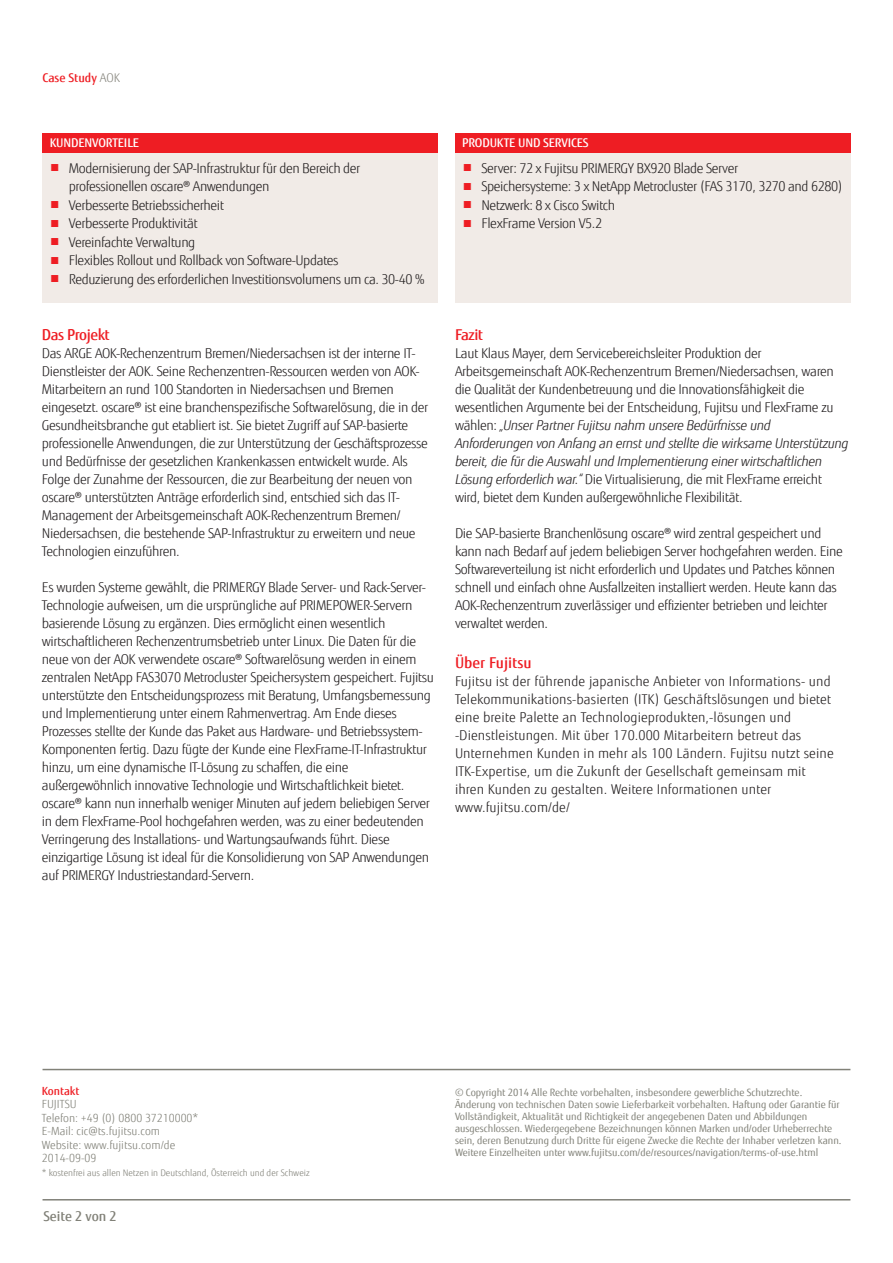
<style>
.page{position:relative;width:893px;height:1263px;background:#fff}
.page>*{position:absolute;margin:0;border:0;box-sizing:border-box;transform-origin:0 0}
.Copytext{font:500 15px "Fujitsu Sans";letter-spacing:-.03em;color:#ee1d23}
.Copytext-2{font:500 15px "Fujitsu Sans";color:#ee1d23}
.Copytext-3{font:300 13.5px/18px "Fujitsu Sans";letter-spacing:-.03em;color:#231f20}
.Copytext-4{font:300 13.5px/18px "Fujitsu Sans";letter-spacing:.005em;color:#231f20}
.t1{font:500 13.5px "Fujitsu Sans";color:#818178}
.t2{font:500 12px "Fujitsu Sans";letter-spacing:-.01em;color:#fff}
.t3{font:500 12px "Fujitsu Sans";color:#ee1d23}
.t4{font:300 11.25px "Fujitsu Sans";color:#818178}
.intro{font:500 11.25px "Fujitsu Sans";color:#ee1d23}
.t5{font:10.05px/12px "Fujitsu Sans";color:#818178}
.t6{font:300 9px "Fujitsu Sans";color:#818178}
.s1{font-weight:300;color:#87867e}
.s2{color:#ee1d23}
.s3{font-style:italic}
</style>
<div class="page">
<hr style="left:43px;top:1199px;width:807px;height:1px;background:#818178">
<hr style="left:43px;top:1069px;width:807px;height:1px;background:#818178">
<div style="left:42px;top:134px;width:395px;height:169px;background:#f1ebe7"></div>
<div style="left:455px;top:137px;width:395px;height:166px;background:#f1ebe7"></div>
<div style="left:42px;top:133px;width:395px;height:20px;background:#ee1d23"></div>
<div style="left:455px;top:133px;width:395px;height:20px;background:#ee1d23"></div>
<p class="t3" style="left:43px;top:70px;width:79px">Case Study <span class="s1">AOK</span></p>
<p class="t2" style="left:50px;top:135px;width:91px">KUNDENVORTEILE</p>
<p class="t2" style="left:462px;top:135px;width:128px">PRODUKTE UND SERVICES</p>
<p class="Copytext-3" style="left:69px;top:159px;width:293px;line-height:18.5px;text-indent:-20px"><span class="s2">■</span> Modernisierung der SAP-Infrastruktur für den Bereich der professionellen oscare® Anwendungen</p>
<p class="Copytext-3" style="left:49px;top:196px;width:176px"><span class="s2">■</span> Verbesserte Betriebssicherheit</p>
<p class="Copytext-3" style="left:49px;top:215px;width:150px"><span class="s2">■</span> Verbesserte Produktivität</p>
<p class="Copytext-3" style="left:49px;top:233px;width:147px"><span class="s2">■</span> Vereinfachte Verwaltung</p>
<p class="Copytext-3" style="left:49px;top:251px;width:291px"><span class="s2">■</span> Flexibles Rollout und Rollback von Software-Updates</p>
<p class="Copytext-3" style="left:49px;top:270px;width:377px"><span class="s2">■</span> Reduzierung des erforderlichen Investitionsvolumens um ca. 30-40 %</p>
<p class="Copytext-3" style="left:462px;top:159px;width:278px"><span class="s2">■</span> Server: 72 x Fujitsu PRIMERGY BX920 Blade Server</p>
<p class="Copytext-3" style="left:462px;top:178px;width:382px"><span class="s2">■</span> Speichersysteme: 3 x NetApp Metrocluster (FAS 3170, 3270 and 6280)</p>
<p class="Copytext-3" style="left:462px;top:196px;width:155px"><span class="s2">■</span> Netzwerk: 8 x Cisco Switch</p>
<p class="Copytext-3" style="left:462px;top:215px;width:142px"><span class="s2">■</span> FlexFrame Version V5.2</p>
<p class="Copytext" style="left:42px;top:325px;width:69px">Das Projekt</p>
<p class="Copytext-3" style="left:42px;top:345px;width:388px">Das ARGE AOK-Rechenzentrum Bremen/Niedersachsen ist der interne IT-Dienstleister der AOK. Seine Rechenzentren-Ressourcen werden von AOK-Mitarbeitern an rund 100 Standorten in Niedersachsen und Bremen eingesetzt. oscare® ist eine branchenspezifische Softwarelösung, die in der Gesundheitsbranche gut etabliert ist. Sie bietet Zugriff auf SAP-basierte professionelle Anwendungen, die zur Unterstützung der Geschäftsprozesse und Bedürfnisse der gesetzlichen Krankenkassen entwickelt wurde. Als Folge der Zunahme der Ressourcen, die zur Bearbeitung der neuen von oscare® unterstützten Anträge erforderlich sind, entschied sich das IT-Management der Arbeitsgemeinschaft AOK-Rechenzentrum Bremen/ Niedersachsen, die bestehende SAP-Infrastruktur zu erweitern und neue Technologien einzuführen.</p>
<p class="Copytext-3" style="left:42px;top:579px;width:394px">Es wurden Systeme gewählt, die PRIMERGY Blade Server- und Rack-Server-Technologie aufweisen, um die ursprüngliche auf PRIMEPOWER-Servern basierende Lösung zu ergänzen. Dies ermöglicht einen wesentlich wirtschaftlicheren Rechenzentrumsbetrieb unter Linux. Die Daten für die neue von der AOK verwendete oscare® Softwarelösung werden in einem zentralen NetApp FAS3070 Metrocluster Speichersystem gespeichert. Fujitsu unterstützte den Entscheidungsprozess mit Beratung, Umfangsbemessung und Implementierung unter einem Rahmenvertrag. Am Ende dieses Prozesses stellte der Kunde das Paket aus Hardware- und Betriebssystem-Komponenten fertig. Dazu fügte der Kunde eine FlexFrame-IT-Infrastruktur hinzu, um eine dynamische IT-Lösung zu schaffen, die eine außergewöhnlich innovative Technologie und Wirtschaftlichkeit bietet.</p>
<p class="Copytext-3" style="left:42px;top:795px;width:390px">oscare® kann nun innerhalb weniger Minuten auf jedem beliebigen Server in dem FlexFrame-Pool hochgefahren werden, was zu einer bedeutenden Verringerung des Installations- und Wartungsaufwands führt. Diese einzigartige Lösung ist ideal für die Konsolidierung von SAP Anwendungen auf PRIMERGY Industriestandard-Servern.</p>
<p class="Copytext" style="left:455px;top:325px;width:30px">Fazit</p>
<p class="Copytext-3" style="left:455px;top:345px;width:395px">Laut Klaus Mayer, dem Servicebereichsleiter Produktion der Arbeitsgemeinschaft AOK-Rechenzentrum Bremen/Niedersachsen, waren die Qualität der Kundenbetreuung und die Innovationsfähigkeit die wesentlichen Argumente bei der Entscheidung, Fujitsu und FlexFrame zu wählen: <span class="s3">„Unser Partner Fujitsu nahm unsere Bedürfnisse und Anforderungen von Anfang an ernst und stellte die wirksame Unterstützung bereit, die für die Auswahl und Implementierung einer wirtschaftlichen Lösung erforderlich war.“</span> Die Virtualisierung, die mit FlexFrame erreicht wird, bietet dem Kunden außergewöhnliche Flexibilität.</p>
<p class="Copytext-3" style="left:455px;top:525px;width:389px">Die SAP-basierte Branchenlösung oscare® wird zentral gespeichert und kann nach Bedarf auf jedem beliebigen Server hochgefahren werden. Eine Softwareverteilung ist nicht erforderlich und Updates und Patches können schnell und einfach ohne Ausfallzeiten installiert werden. Heute kann das AOK-Rechenzentrum zuverlässiger und effizienter betrieben und leichter verwaltet werden.</p>
<p class="Copytext-2" style="left:455px;top:653px;width:78px">Über Fujitsu</p>
<p class="Copytext-4" style="left:455px;top:672px;width:380px">Fujitsu ist der führende japanische Anbieter von Informations- und Telekommunikations-basierten (ITK) Geschäftslösungen und bietet eine breite Palette an Technologieprodukten,-lösungen und -Dienstleistungen. Mit über 170.000 Mitarbeitern betreut das Unternehmen Kunden in mehr als 100 Ländern. Fujitsu nutzt seine ITK-Expertise, um die Zukunft der Gesellschaft gemeinsam mit ihren Kunden zu gestalten. Weitere Informationen unter www.fujitsu.com/de/</p>
<p class="intro" style="left:42px;top:1084px;width:39px">Kontakt</p>
<p class="t4" style="left:42px;top:1098px;width:36px">FUJITSU</p>
<p class="t4" style="left:42px;top:1111px;width:158px">Telefon: +49 (0) 0800 37210000*</p>
<p class="t4" style="left:42px;top:1125px;width:120px">E-Mail: cic@ts.fujitsu.com</p>
<p class="t4" style="left:42px;top:1138px;width:135px">Website: www.fujitsu.com/de</p>
<p class="t4" style="left:42px;top:1152px;width:56px">2014-09-09</p>
<p class="t6" style="left:42px;top:1167px;width:269px">* kostenfrei aus allen Netzen in Deutschland, Österreich und der Schweiz</p>
<p class="t1" style="left:43px;top:1208px;width:75px">Seite 2 von 2</p>
<p class="t5" style="left:455px;top:1086px;width:386px">© Copyright 2014 Alle Rechte vorbehalten, insbesondere gewerbliche Schutzrechte.<br>Änderung von technischen Daten sowie Lieferbarkeit vorbehalten. Haftung oder Garantie für<br>Vollständigkeit, Aktualität und Richtigkeit der angegebenen Daten und Abbildungen</p>
<p class="t5" style="left:455px;top:1122px;width:388px">ausgeschlossen. Wiedergegebene Bezeichnungen können Marken und/oder Urheberrechte sein, deren Benutzung durch Dritte für eigene Zwecke die Rechte der Inhaber verletzen kann.<br>Weitere Einzelheiten unter www.fujitsu.com/de/resources/navigation/terms-of-use.html</p>
</div>
